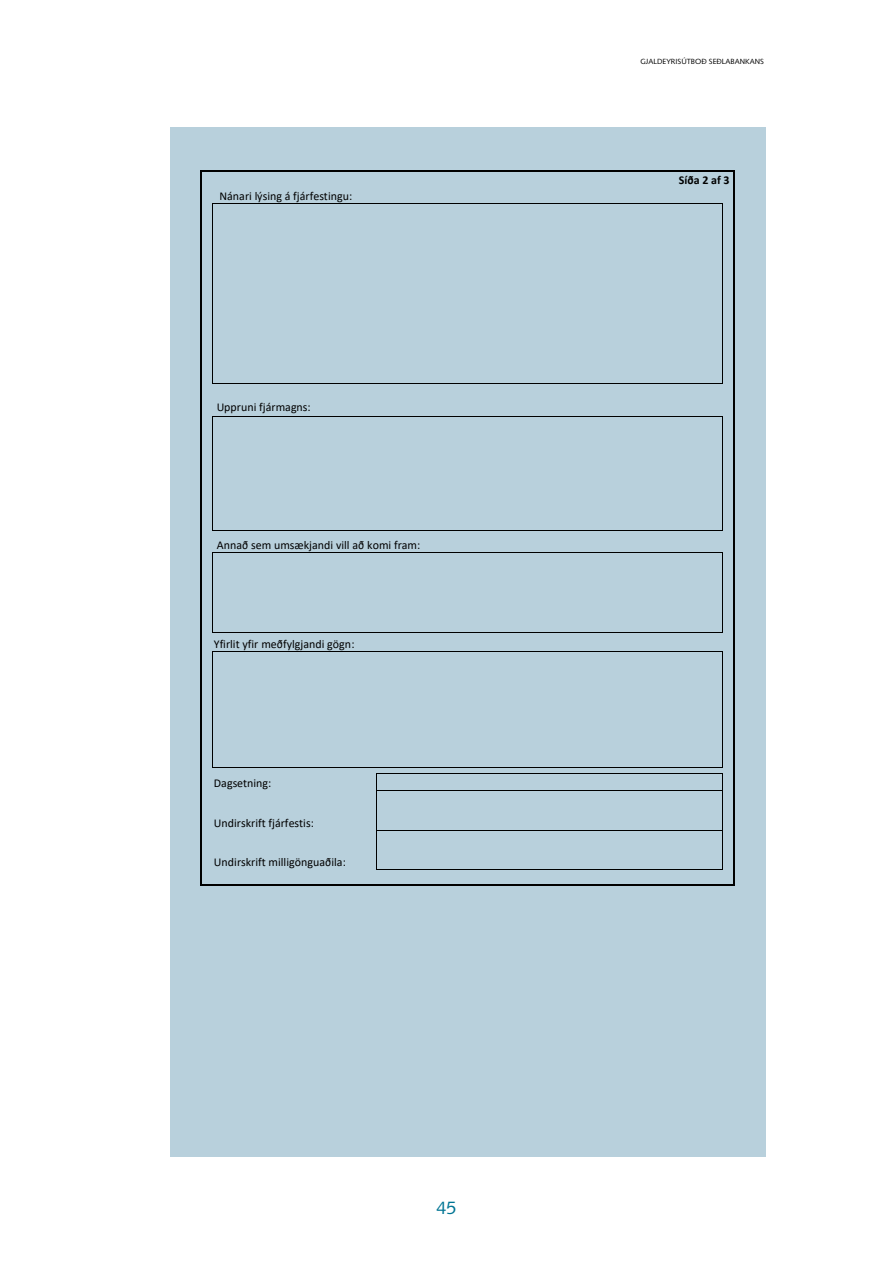
<style>
.page{position:relative;width:893px;height:1263px;background:#fff}
.page>*{position:absolute;margin:0;border:0;box-sizing:border-box;transform-origin:0 0}
.t1{font:18px "Syntax LT Std";color:#007594}
.t2{font:12px "Calibri";color:#000}
.t3{font:700 12px "Calibri";color:#000}
.t4{font:7.5px "Syntax LT Std";color:#000}
</style>
<div class="page">
<div style="left:170px;top:128px;width:595px;height:1029px;background:#b8d0dc"></div>
<hr style="left:202px;top:171px;width:244px;height:1px;background:#000">
<hr style="left:447px;top:171px;width:56px;height:1px;background:#000">
<hr style="left:504px;top:171px;width:55px;height:1px;background:#000">
<hr style="left:560px;top:171px;width:56px;height:1px;background:#000">
<hr style="left:617px;top:171px;width:116px;height:1px;background:#000">
<svg style="left:201px;top:171px;width:1px;height:33px"></svg>
<hr style="left:213px;top:203px;width:233px;height:1px;background:#000">
<hr style="left:446px;top:203px;width:57px;height:1px;background:#000">
<hr style="left:503px;top:203px;width:56px;height:1px;background:#000">
<hr style="left:560px;top:203px;width:56px;height:1px;background:#000">
<hr style="left:616px;top:203px;width:56px;height:1px;background:#000">
<hr style="left:673px;top:203px;width:49px;height:1px;background:#000">
<svg style="left:733px;top:171px;width:1px;height:33px"></svg>
<hr style="left:201px;top:204px;width:1px;height:179px;background:#000">
<hr style="left:212px;top:204px;width:1px;height:179px;background:#000">
<hr style="left:722px;top:204px;width:1px;height:179px;background:#000">
<hr style="left:733px;top:204px;width:1px;height:179px;background:#000">
<hr style="left:213px;top:383px;width:233px;height:1px;background:#000">
<hr style="left:446px;top:383px;width:57px;height:1px;background:#000">
<hr style="left:503px;top:383px;width:56px;height:1px;background:#000">
<hr style="left:560px;top:383px;width:56px;height:1px;background:#000">
<hr style="left:616px;top:383px;width:56px;height:1px;background:#000">
<hr style="left:673px;top:383px;width:49px;height:1px;background:#000">
<svg style="left:201px;top:383px;width:1px;height:33px"></svg>
<hr style="left:213px;top:416px;width:509px;height:1px;background:#000">
<svg style="left:733px;top:383px;width:1px;height:33px"></svg>
<hr style="left:201px;top:416px;width:1px;height:114px;background:#000">
<hr style="left:212px;top:416px;width:1px;height:114px;background:#000">
<hr style="left:722px;top:416px;width:1px;height:114px;background:#000">
<hr style="left:733px;top:416px;width:1px;height:114px;background:#000">
<hr style="left:214px;top:530px;width:508px;height:1px;background:#000">
<svg style="left:201px;top:530px;width:1px;height:22px"></svg>
<hr style="left:214px;top:552px;width:508px;height:1px;background:#000">
<svg style="left:733px;top:530px;width:1px;height:22px"></svg>
<hr style="left:201px;top:552px;width:1px;height:80px;background:#000">
<hr style="left:212px;top:552px;width:1px;height:80px;background:#000">
<hr style="left:722px;top:552px;width:1px;height:80px;background:#000">
<hr style="left:733px;top:552px;width:1px;height:80px;background:#000">
<hr style="left:213px;top:632px;width:164px;height:1px;background:#000">
<hr style="left:377px;top:632px;width:345px;height:1px;background:#000">
<hr style="left:213px;top:651px;width:164px;height:1px;background:#000">
<hr style="left:377px;top:651px;width:345px;height:1px;background:#000">
<svg style="left:201px;top:632px;width:1px;height:103px"></svg>
<svg style="left:212px;top:651px;width:1px;height:84px"></svg>
<svg style="left:722px;top:651px;width:1px;height:84px"></svg>
<svg style="left:733px;top:632px;width:1px;height:103px"></svg>
<hr style="left:201px;top:735px;width:1px;height:32px;background:#000">
<hr style="left:212px;top:735px;width:1px;height:32px;background:#000">
<hr style="left:722px;top:735px;width:1px;height:32px;background:#000">
<hr style="left:733px;top:735px;width:1px;height:32px;background:#000">
<hr style="left:213px;top:767px;width:164px;height:1px;background:#000">
<hr style="left:377px;top:767px;width:345px;height:1px;background:#000">
<hr style="left:378px;top:773px;width:344px;height:1px;background:#000">
<svg style="left:201px;top:767px;width:1px;height:24px"></svg>
<svg style="left:376px;top:773px;width:2px;height:18px"></svg>
<hr style="left:377px;top:790px;width:345px;height:1px;background:#000">
<svg style="left:722px;top:767px;width:1px;height:24px"></svg>
<svg style="left:733px;top:767px;width:1px;height:24px"></svg>
<hr style="left:201px;top:791px;width:1px;height:39px;background:#000">
<hr style="left:376px;top:791px;width:1px;height:39px;background:#000">
<hr style="left:722px;top:791px;width:1px;height:39px;background:#000">
<hr style="left:733px;top:791px;width:1px;height:39px;background:#000">
<hr style="left:377px;top:830px;width:345px;height:1px;background:#000">
<hr style="left:201px;top:830px;width:1px;height:39px;background:#000">
<hr style="left:376px;top:830px;width:1px;height:39px;background:#000">
<hr style="left:722px;top:830px;width:1px;height:39px;background:#000">
<hr style="left:733px;top:830px;width:1px;height:39px;background:#000">
<hr style="left:378px;top:869px;width:344px;height:1px;background:#000">
<svg style="left:201px;top:869px;width:1px;height:17px"></svg>
<hr style="left:202px;top:885px;width:175px;height:1px;background:#000">
<hr style="left:377px;top:885px;width:346px;height:1px;background:#000">
<svg style="left:722px;top:869px;width:12px;height:17px"></svg>
<p class="t2" style="left:219px;top:188px;width:134px">Nánari lýsing á fjárfestingu:</p>
<p class="t2" style="left:217px;top:398px;width:96px">Uppruni fjármagns:</p>
<p class="t2" style="left:217px;top:536px;width:205px">Annað sem umsækjandi vill að komi fram:</p>
<p class="t2" style="left:214px;top:636px;width:142px">Yfirlit yfir meðfylgjandi gögn:</p>
<p class="t2" style="left:214px;top:775px;width:59px">Dagsetning:</p>
<p class="t2" style="left:214px;top:814px;width:101px">Undirskrift fjárfestis:</p>
<p class="t2" style="left:214px;top:854px;width:133px">Undirskrift milligönguaðila:</p>
<h1 class="t1" style="left:436px;top:1197px;width:22px">45</h1>
<p class="t4" style="left:641px;top:57px;width:125px">GJALDEYRISÚTBOÐ SEÐLABANKANS</p>
<p class="t3" style="left:679px;top:171px;width:52px">Síða 2 af 3</p>
</div>
